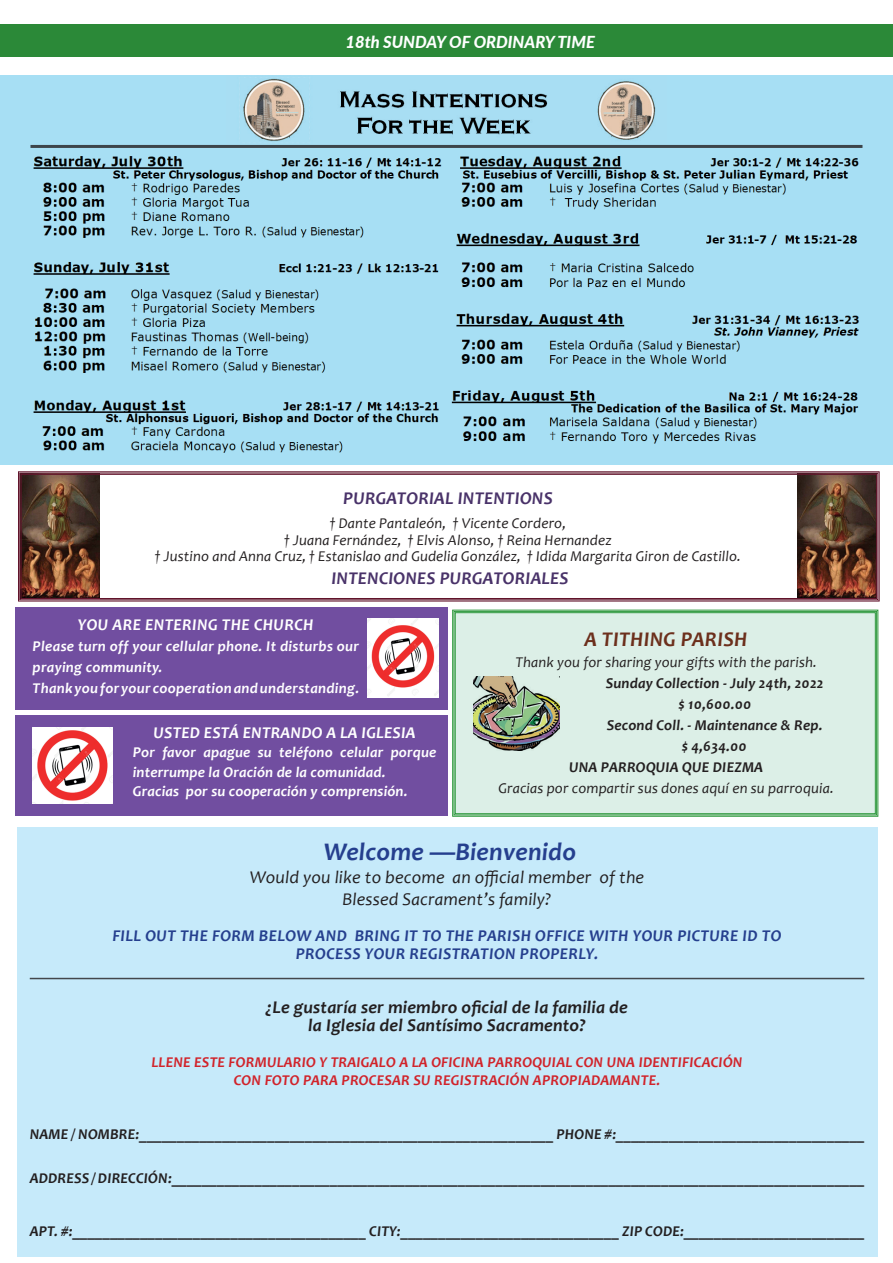
<style>
.page{position:relative;width:893px;height:1263px;background:#fff}
.page>*{position:absolute;margin:0;border:0;box-sizing:border-box;transform-origin:0 0}
.t1{font:italic 700 25.5px "Candara";letter-spacing:.01em;color:#253f8e}
.t2{font:italic 700 21px "Candara";letter-spacing:.01em;color:#6c2f1c}
.t3{font:italic 700 18px/18px "Candara";letter-spacing:.01em;color:#231f20;text-align:center}
.t4{font:italic 18px/22.2px "Candara";letter-spacing:.01em;color:#231f20;text-align:center}
.t5{font:italic 700 18px "Candara";letter-spacing:.01em;color:#493269}
.t6{font:italic 700 16.5px/18px "Candara";letter-spacing:.02em;color:#253f8e;text-align:center}
.t7{font:italic 700 16.5px "Candara";letter-spacing:.01em;color:#fff}
.t8{font:italic 800 16.5px "Lato";color:#fff}
.t9{font:italic 700 15px "Candara";letter-spacing:.01em;color:#231f20}
.t10{font:italic 15px/16.5px "Candara";letter-spacing:.01em;color:#231f20;text-align:center}
.t11{font:italic 700 15px/19.5px "Candara";letter-spacing:.01em;color:#fff}
.t12{font:italic 700 15px/18px "Candara";letter-spacing:.01em;color:#d1232a;text-align:center}
</style>
<div class="page">
<div style="left:0;top:75px;width:893px;height:390px;background:#a7dff4"></div>
<svg style="left:18px;top:471px;width:862px;height:130px"></svg>
<div style="left:21px;top:474px;width:856px;height:125px;border:1px solid #61142b"></div>
<div style="left:0;top:24px;width:893px;height:33px;background:#2b8938"></div>
<img style="left:243px;top:78px;width:413px;height:63px">
<hr style="left:30px;top:145px;width:832px;height:3px;background:#231f20">
<div style="left:17px;top:827px;width:860px;height:429px;background:#c6eafa"></div>
<hr style="left:30px;top:978px;width:834px;height:1px;background:#231f20">
<img style="left:33px;top:156px;width:826px;height:297px">
<div style="left:15px;top:715px;width:432px;height:101px;background:#714ea0"></div>
<img style="left:33px;top:727px;width:80px;height:77px">
<div style="left:15px;top:607px;width:432px;height:103px;background:#714ea0"></div>
<img style="left:368px;top:618px;width:70px;height:80px">
<div style="left:452px;top:610px;width:426px;height:207px;background:#dcefe7"></div>
<div style="left:455px;top:612px;width:420px;height:202px;border:1px solid #2d983c"></div>
<img style="left:473px;top:676px;width:86px;height:74px">
<p class="t8" style="left:345px;top:29px;width:251px">18th SUNDAY OF ORDINARY TIME</p>
<p class="t5" style="left:343px;top:487px;width:211px">PURGATORIAL INTENTIONS</p>
<p class="t10" style="left:155px;top:515px;width:587px">† Dante Pantaleón, † Vicente Cordero,<br>† Juana Fernández, † Elvis Alonso, † Reina Hernandez<br>† Justino and Anna Cruz, † Estanislao and Gudelia González, † Idida Margarita Giron de Castillo.</p>
<p class="t5" style="left:331px;top:567px;width:239px">INTENCIONES PURGATORIALES</p>
<p class="t7" style="left:78px;top:615px;width:237px">YOU ARE ENTERING THE CHURCH</p>
<p class="t11" style="left:33px;top:636px;width:328px;line-height:21px">Please turn off your cellular phone. It disturbs our praying community.<br>Thank you for your cooperation and understanding.</p>
<p class="t7" style="left:154px;top:722px;width:264px">USTED ESTÁ ENTRANDO A LA IGLESIA</p>
<p class="t11" style="left:133px;top:742px;width:305px">Por favor apague su teléfono celular porque interrumpe la Oración de la comunidad.<br>Gracias por su cooperación y comprensión.</p>
<h2 class="t2" style="left:585px;top:626px;width:164px">A TITHING PARISH</h2>
<p class="t10" style="left:515px;top:654px;width:303px">Thank you for sharing your gifts with the parish.</p>
<p class="t9" style="left:606px;top:674px;width:219px">Sunday Collection - July 24th, 2022</p>
<p class="t9" style="left:678px;top:695px;width:75px">$ 10,600.00</p>
<p class="t9" style="left:607px;top:716px;width:217px">Second Coll. - Maintenance &amp; Rep.</p>
<p class="t9" style="left:681px;top:737px;width:67px">$ 4,634.00</p>
<p class="t9" style="left:569px;top:758px;width:196px">UNA PARROQUIA QUE DIEZMA</p>
<p class="t10" style="left:498px;top:780px;width:337px">Gracias por compartir sus dones aquí en su parroquia.</p>
<h1 class="t1" style="left:324px;top:836px;width:254px">Welcome —Bienvenido</h1>
<p class="t4" style="left:250px;top:865px;width:396px">Would you like to become an official member of the<br>Blessed Sacrament’s family?</p>
<p class="t6" style="left:112px;top:926px;width:671px">FILL OUT THE FORM BELOW AND BRING IT TO THE PARISH OFFICE WITH YOUR PICTURE ID TO<br>PROCESS YOUR REGISTRATION PROPERLY.</p>
<p class="t3" style="left:266px;top:998px;width:363px">¿Le gustaría ser miembro oficial de la familia de la Iglesia del Santísimo Sacramento?</p>
<p class="t12" style="left:151px;top:1053px;width:593px">LLENE ESTE FORMULARIO Y TRAIGALO A LA OFICINA PARROQUIAL CON UNA IDENTIFICACIÓN<br>CON FOTO PARA PROCESAR SU REGISTRACIÓN APROPIADAMANTE.</p>
<p class="t9" style="left:30px;top:1124px;width:836px">NAME / NOMBRE:_______________________________________________________ PHONE #:_________________________________</p>
<p class="t9" style="left:30px;top:1169px;width:836px">ADDRESS / DIRECCIÓN:____________________________________________________________________________________________</p>
<p class="t9" style="left:30px;top:1222px;width:836px">APT. #:_______________________________________ CITY:_____________________________ ZIP CODE:________________________</p>
</div>
